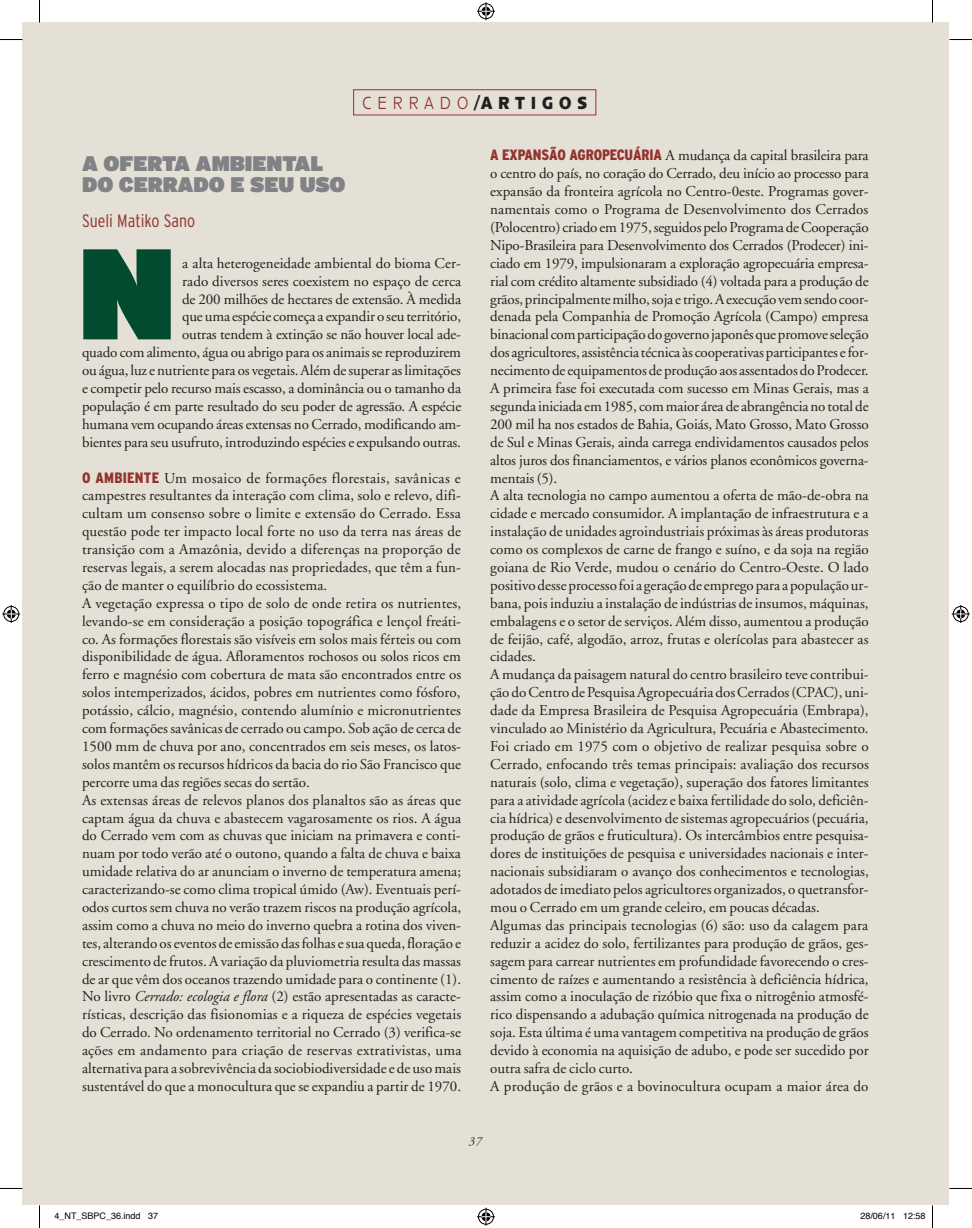
<style>
.page{position:relative;width:972px;height:1228px;background:#fff}
.page>*{position:absolute;margin:0;border:0;box-sizing:border-box;transform-origin:0 0}
.t1{font:900 128.55px "Interstate";color:#014b2e}
.t2{font:900 21px/21px "Interstate";color:#808285}
.t3{font:700 18px "Anisette Petite";letter-spacing:.415em;color:#231f20;scale:.9 1}
.t4{font:300 condensed 18px "Interstate";color:#92342e}
.t5{font:15px/17.9px "Adobe Garamond";color:#231f20}
.t6{font:italic 12px "Adobe Garamond";color:#231f20}
.t7{font:9px "Helvetica";color:#000}
.s1{font-weight:300;color:#92342e}
.s2{font-family:"Interstate";font-weight:900;font-stretch:condensed;color:#92342e}
.s3{font-style:italic}
</style>
<div class="page">
<div style="left:22px;top:22px;width:18px;height:1183px;background:#e5e0d5"></div>
<div style="left:40px;top:22px;width:909px;height:1183px;background:#e5e0d5"></div>
<div style="left:353px;top:89px;width:243px;height:26px;border:1px solid #92342e"></div>
<svg style="left:0;top:39px;width:22px;height:1px"></svg>
<svg style="left:949px;top:39px;width:23px;height:1px"></svg>
<svg style="left:0;top:1187px;width:22px;height:1px"></svg>
<svg style="left:950px;top:1187px;width:22px;height:1px"></svg>
<svg style="left:39px;top:0;width:1px;height:22px"></svg>
<svg style="left:39px;top:1205px;width:1px;height:22px"></svg>
<svg style="left:932px;top:0;width:1px;height:22px"></svg>
<svg style="left:932px;top:1205px;width:1px;height:22px"></svg>
<svg style="left:477px;top:2px;width:18px;height:18px"></svg>
<svg style="left:477px;top:1207px;width:18px;height:18px"></svg>
<svg style="left:2px;top:605px;width:18px;height:18px"></svg>
<svg style="left:952px;top:605px;width:18px;height:18px"></svg>
<p class="t3" style="left:362px;top:93px;width:251px"><span class="s1">CERRADO</span>/ARTIGOS</p>
<p class="t5" style="left:490px;top:147px;width:380px"><span class="s2">A EXPANSÃO AGROPECUÁRIA</span> A mudança da capital brasileira para o centro do país, no coração do Cerrado, deu início ao processo para expansão da fronteira agrícola no Centro‑0este. Programas gover&shy;namentais como o Programa de Desenvolvimento dos Cerrados (Polocentro) criado em 1975, seguidos pelo Programa de Cooperação Nipo‑Brasileira para Desenvolvimento dos Cerrados (Prodecer) ini&shy;ciado em 1979, impulsionaram a exploração agropecuária empresa&shy;rial com crédito altamente subsidiado (4) voltada para a produção de grãos, principalmente milho, soja e trigo. A execução vem sendo coor&shy;denada pela Companhia de Promoção Agrícola (Campo) empresa binacional com participação do governo japonês que promove seleção dos agricultores, assistência técnica às cooperativas participantes e for&shy;necimento de equipamentos de produção aos assentados do Prodecer.<br>A primeira fase foi executada com sucesso em Minas Gerais, mas a segunda iniciada em 1985, com maior área de abrangência no total de 200 mil ha nos estados de Bahia, Goiás, Mato Grosso, Mato Grosso de Sul e Minas Gerais, ainda carrega endividamentos causados pelos altos juros dos financiamentos, e vários planos econômicos governa&shy;mentais (5).<br>A alta tecnologia no campo aumentou a oferta de mão‑de‑obra na cidade e mercado consumidor. A implantação de infraestrutura e a instalação de unidades agroindustriais próximas às áreas produtoras como os complexos de carne de frango e suíno, e da soja na região goiana de Rio Verde, mudou o cenário do Centro‑Oeste. O lado positivo desse processo foi a geração de emprego para a população ur&shy;bana, pois induziu a instalação de indústrias de insumos, máquinas, embalagens e o setor de serviços. Além disso, aumentou a produção de feijão, café, algodão, arroz, frutas e olerícolas para abastecer as cidades.<br>A mudança da paisagem natural do centro brasileiro teve contribui&shy;ção do Centro de Pesquisa Agropecuária dos Cerrados (CPAC), uni&shy;dade da Empresa Brasileira de Pesquisa Agropecuária (Embrapa), vinculado ao Ministério da Agricultura, Pecuária e Abastecimento.<br>Foi criado em 1975 com o objetivo de realizar pesquisa sobre o Cerrado, enfocando três temas principais: avaliação dos recursos naturais (solo, clima e vegetação), superação dos fatores limitantes para a atividade agrícola (acidez e baixa fertilidade do solo, deficiên&shy;cia hídrica) e desenvolvimento de sistemas agropecuários (pecuária, produção de grãos e fruticultura). Os intercâmbios entre pesquisa&shy;dores de instituições de pesquisa e universidades nacionais e inter&shy;nacionais subsidiaram o avanço dos conhecimentos e tecnologias, adotados de imediato pelos agricultores organizados, o quetransfor&shy;mou o Cerrado em um grande celeiro, em poucas décadas.<br>Algumas das principais tecnologias (6) são: uso da calagem para reduzir a acidez do solo, fertilizantes para produção de grãos, ges&shy;sagem para carrear nutrientes em profundidade favorecendo o cres&shy;cimento de raízes e aumentando a resistência à deficiência hídrica, assim como a inoculação de rizóbio que fixa o nitrogênio atmosfé&shy;rico dispensando a adubação química nitrogenada na produção de soja. Esta última é uma vantagem competitiva na produção de grãos devido à economia na aquisição de adubo, e pode ser sucedido por outra safra de ciclo curto.<br>A produção de grãos e a bovinocultura ocupam a maior área do</p>
<h2 class="t2" style="left:82px;top:152px;width:265px">A OFERTA AMBIENTAL<br>DO CERRADO E SEU USO</h2>
<p class="t4" style="left:82px;top:210px;width:115px">Sueli Matiko Sano</p>
<h1 class="t1" style="left:78px;top:214px;width:89px">N</h1>
<p class="t5" style="left:82px;top:254px;width:381px;text-align:right">a alta heterogeneidade ambiental do bioma Cer-<br>rado diversos seres coexistem no espaço de cerca<br>de 200 milhões de hectares de extensão. À medida<br>que uma espécie começa a expandir o seu território,<br>outras tendem à extinção se não houver local ade-<br>quado com alimento, água ou abrigo para os animais se reproduzirem ou água, luz e nutriente para os vegetais. Além de superar as limitações e competir pelo recurso mais escasso, a dominância ou o tamanho da população é em parte resultado do seu poder de agressão. A espécie humana vem ocupando áreas extensas no Cerrado, modificando am&shy;bientes para seu usufruto, introduzindo espécies e expulsando outras.</p>
<p class="t5" style="left:82px;top:469px;width:381px"><span class="s2">O AMBIENTE</span> Um mosaico de formações florestais, savânicas e campestres resultantes da interação com clima, solo e relevo, difi&shy;cultam um consenso sobre o limite e extensão do Cerrado. Essa questão pode ter impacto local forte no uso da terra nas áreas de transição com a Amazônia, devido a diferenças na proporção de reservas legais, a serem alocadas nas propriedades, que têm a fun&shy;ção de manter o equilíbrio do ecossistema.<br>A vegetação expressa o tipo de solo de onde retira os nutrientes, levando‑se em consideração a posição topográfica e lençol freáti&shy;co. As formações florestais são visíveis em solos mais férteis ou com disponibilidade de água. Afloramentos rochosos ou solos ricos em ferro e magnésio com cobertura de mata são encontrados entre os solos intemperizados, ácidos, pobres em nutrientes como fósforo, potássio, cálcio, magnésio, contendo alumínio e micronutrientes com formações savânicas de cerrado ou campo. Sob ação de cerca de 1500 mm de chuva por ano, concentrados em seis meses, os latos&shy;solos mantêm os recursos hídricos da bacia do rio São Francisco que percorre uma das regiões secas do sertão.<br>As extensas áreas de relevos planos dos planaltos são as áreas que captam água da chuva e abastecem vagarosamente os rios. A água do Cerrado vem com as chuvas que iniciam na primavera e conti&shy;nuam por todo verão até o outono, quando a falta de chuva e baixa umidade relativa do ar anunciam o inverno de temperatura amena; caracterizando‑se como clima tropical úmido (Aw). Eventuais perí&shy;odos curtos sem chuva no verão trazem riscos na produção agrícola, assim como a chuva no meio do inverno quebra a rotina dos viven&shy;tes, alterando os eventos de emissão das folhas e sua queda, floração e crescimento de frutos. A variação da pluviometria resulta das massas de ar que vêm dos oceanos trazendo umidade para o continente (1).<br>No livro <span class="s3">Cerrado: ecologia e flora</span> (2) estão apresentadas as caracte&shy;rísticas, descrição das fisionomias e a riqueza de espécies vegetais do Cerrado. No ordenamento territorial no Cerrado (3) verifica‑se ações em andamento para criação de reservas extrativistas, uma alternativa para a sobrevivência da sociobiodiversidade e de uso mais sustentável do que a monocultura que se expandiu a partir de 1970.</p>
<p class="t6" style="left:469px;top:1133px;width:15px">37</p>
<p class="t7" style="left:55px;top:1208px;width:105px">4_NT_SBPC_36.indd 37</p>
<p class="t7" style="left:860px;top:1208px;width:67px">28/06/11 12:58</p>
</div>
